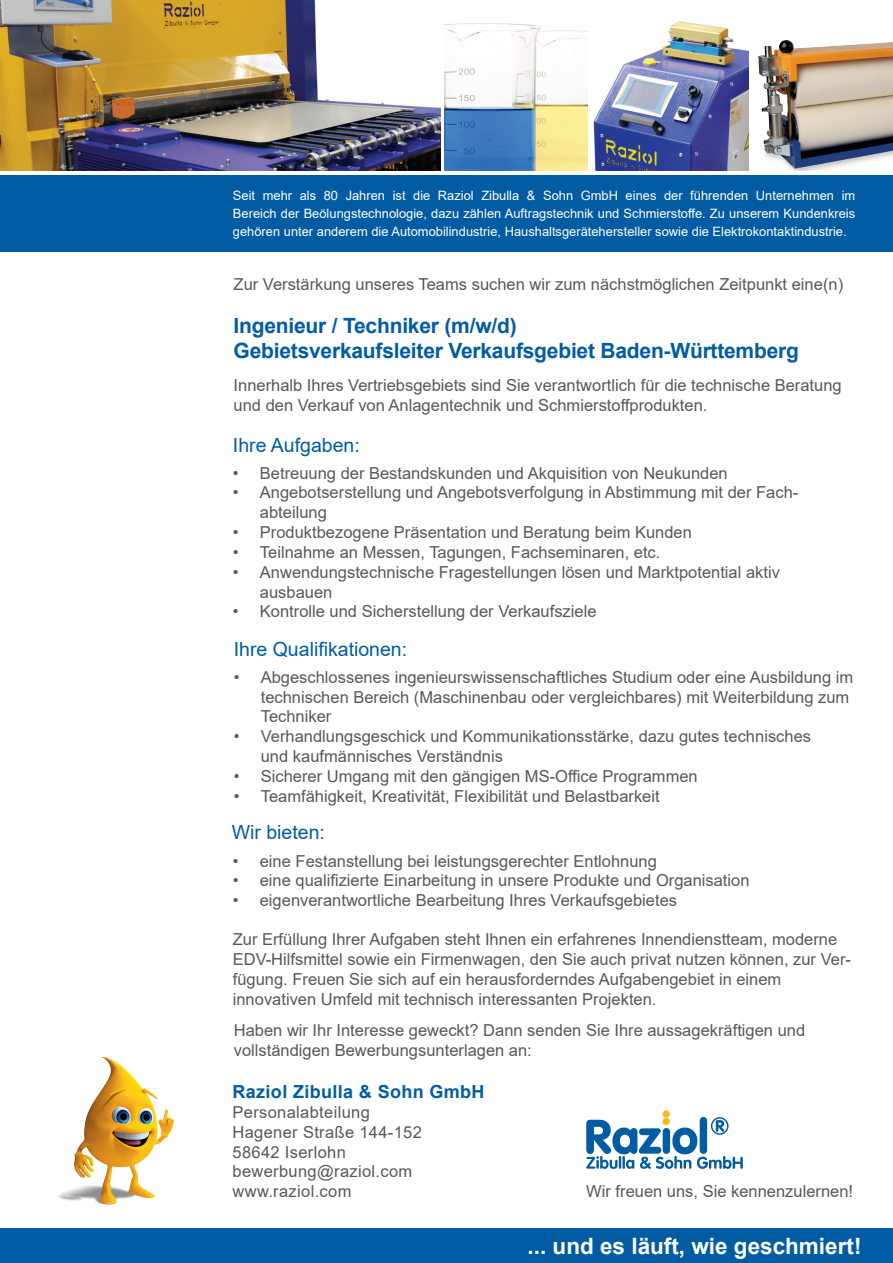
<style>
.page{position:relative;width:893px;height:1263px;background:#fff}
.page>*{position:absolute;margin:0;border:0;box-sizing:border-box;transform-origin:0 0}
.t1{font:700 22.5px "Arial";color:#fff}
.t2{font:700 21px/25.2px "Arial";letter-spacing:-.01em;color:#015ca3}
.t3{font:19.5px "Arial";color:#015ca3}
.t4{font:700 18px "Arial";letter-spacing:.02em;color:#015ca3}
.t5{font:16.5px/19.8px "Arial";color:#57585a}
.t6{font:16.5px/19.8px "Arial";letter-spacing:.02em;color:#57585a}
.t7{font:12.9px/18px "Arial";color:#fff;text-align:justify}
</style>
<div class="page">
<div style="left:0;top:175px;width:893px;height:77px;background:#015ca3"></div>
<img style="left:593px;top:21px;width:156px;height:149px">
<img style="left:758px;top:40px;width:135px;height:130px">
<img style="left:0;top:0;width:440px;height:170px">
<img style="left:444px;top:23px;width:144px;height:147px">
<div style="left:0;top:1228px;width:893px;height:35px;background:#015ca3"></div>
<img style="left:58px;top:1056px;width:116px;height:149px">
<div style="left:700px;top:1117px;width:7px;height:37px;background:#015ca3;border-radius:4px"></div>
<svg style="left:586px;top:1120px;width:157px;height:49px"></svg>
<div style="left:663px;top:1118px;width:7px;height:7px;background:#fcb814;border-radius:50%"></div>
<div style="left:663px;top:1110px;width:7px;height:7px;background:#fcb814;border-radius:50%"></div>
<div style="left:711px;top:1117px;width:17px;height:18px;border:1px solid #015ca3;border-radius:50%"></div>
<p class="t7" style="left:233px;top:186px;width:624px">Seit mehr als 80 Jahren ist die Raziol Zibulla &amp; Sohn GmbH eines der führenden Unternehmen im Bereich der Beölungstechnologie, dazu zählen Auftragstechnik und Schmierstoffe. Zu unserem Kundenkreis gehören unter anderem die Automobilindustrie, Haushaltsgerätehersteller sowie die Elektrokontaktindustrie.</p>
<p class="t5" style="left:234px;top:274px;width:611px">Zur Verstärkung unseres Teams suchen wir zum nächstmöglichen Zeitpunkt eine(n)</p>
<p class="t2" style="left:234px;top:313px;width:567px">Ingenieur / Techniker (m/w/d)<br>Gebietsverkaufsleiter Verkaufsgebiet Baden-Württemberg</p>
<p class="t5" style="left:234px;top:376px;width:610px">Innerhalb Ihres Vertriebsgebiets sind Sie verantwortlich für die technische Beratung und den Verkauf von Anlagentechnik und Schmierstoffprodukten.</p>
<p class="t3" style="left:233px;top:432px;width:128px">Ihre Aufgaben:</p>
<p class="t5" style="left:233px;top:463px;width:496px">• Betreuung der Bestandskunden und Akquisition von Neukunden</p>
<p class="t5" style="left:260px;top:483px;width:540px;text-indent:-27px">• Angebotserstellung und Angebotsverfolgung in Abstimmung mit der Fach&shy;abteilung</p>
<p class="t5" style="left:233px;top:522px;width:460px">• Produktbezogene Präsentation und Beratung beim Kunden</p>
<p class="t5" style="left:233px;top:542px;width:429px">• Teilnahme an Messen, Tagungen, Fachseminaren, etc.</p>
<p class="t5" style="left:260px;top:562px;width:521px;text-indent:-27px">• Anwendungstechnische Fragestellungen lösen und Marktpotential aktiv ausbauen</p>
<p class="t5" style="left:233px;top:601px;width:365px">• Kontrolle und Sicherstellung der Verkaufsziele</p>
<p class="t3" style="left:234px;top:635px;width:175px">Ihre Qualifikationen:</p>
<p class="t5" style="left:261px;top:667px;width:594px;text-indent:-27px">• Abgeschlossenes ingenieurswissenschaftliches Studium oder eine Ausbildung im technischen Bereich (Maschinenbau oder vergleichbares) mit Weiterbildung zum<br>Techniker</p>
<p class="t5" style="left:261px;top:726px;width:552px;text-indent:-27px">• Verhandlungsgeschick und Kommunikationsstärke, dazu gutes technisches und kaufmännisches Verständnis</p>
<p class="t5" style="left:234px;top:766px;width:465px">• Sicherer Umgang mit den gängigen MS-Office Programmen</p>
<p class="t5" style="left:234px;top:786px;width:427px">• Teamfähigkeit, Kreativität, Flexibilität und Belastbarkeit</p>
<p class="t3" style="left:232px;top:819px;width:95px">Wir bieten:</p>
<p class="t5" style="left:233px;top:851px;width:426px">• eine Festanstellung bei leistungsgerechter Entlohnung</p>
<p class="t5" style="left:233px;top:870px;width:518px">• eine qualifizierte Einarbeitung in unsere Produkte und Organisation</p>
<p class="t5" style="left:233px;top:890px;width:446px">• eigenverantwortliche Bearbeitung Ihres Verkaufsgebietes</p>
<p class="t5" style="left:233px;top:930px;width:620px">Zur Erfüllung Ihrer Aufgaben steht Ihnen ein erfahrenes Innendienstteam, moderne EDV-Hilfsmittel sowie ein Firmenwagen, den Sie auch privat nutzen können, zur Ver&shy;fügung. Freuen Sie sich auf ein herausforderndes Aufgabengebiet in einem innovativen Umfeld mit technisch interessanten Projekten.</p>
<p class="t5" style="left:234px;top:1020px;width:573px">Haben wir Ihr Interesse geweckt? Dann senden Sie Ihre aussagekräftigen und vollständigen Bewerbungsunterlagen an:</p>
<p class="t4" style="left:233px;top:1079px;width:254px">Raziol Zibulla &amp; Sohn GmbH</p>
<p class="t6" style="left:233px;top:1102px;width:191px">Personalabteilung<br>Hagener Straße 144-152<br>58642 Iserlohn bewerbung@raziol.com www.raziol.com</p>
<p class="t5" style="left:586px;top:1181px;width:268px">Wir freuen uns, Sie kennenzulernen!</p>
<h1 class="t1" style="left:528px;top:1230px;width:335px">... und es läuft, wie geschmiert!</h1>
</div>
